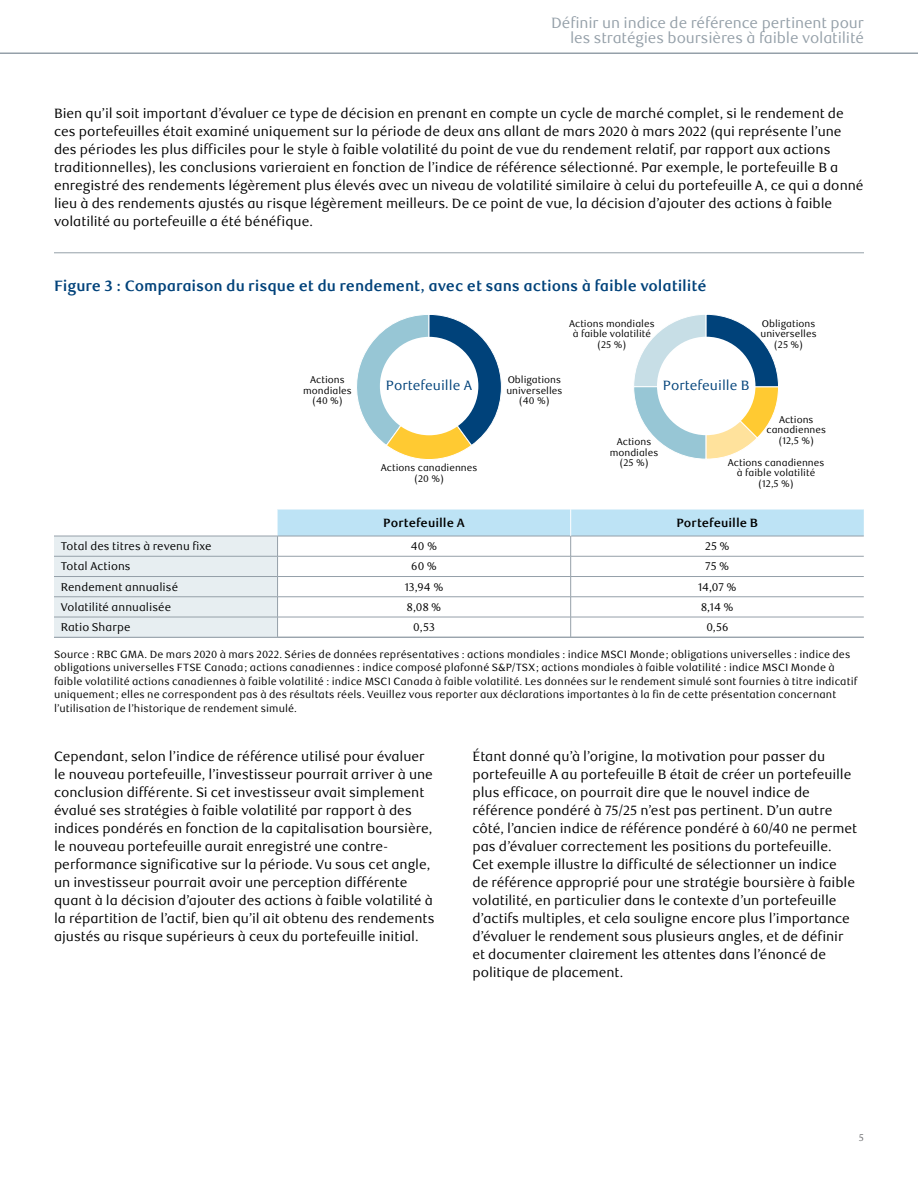
<style>
.page{position:relative;width:918px;height:1188px;background:#fff}
.page>*{position:absolute;margin:0;border:0;box-sizing:border-box;transform-origin:0 0}
.t1{font:15px/15px "RBC Text";letter-spacing:-.01em;color:#95a0a9;text-align:right}
.H3_Chart_Table_Title{font:700 15px "RBC Text";letter-spacing:-.005em;color:#00427a}
.P_Body{font:13.5px/18px "RBC Text";color:#000}
.t2{font:13.5px "RBC Text";color:#00427a}
.T_Table_Row_Column_H{font:700 12px "RBC Text";color:#000}
.T_Chart_Table_Text{font:11.25px "RBC Text";letter-spacing:.005em;color:#000}
.P_Chart_Footnotes_KL{font:10.5px/13.5px "RBC Text";letter-spacing:.01em;color:#000}
.t3{font:9.75px/10.5px "RBC Text";color:#000;text-align:center}
.t4{font:9.75px "RBC Text";color:#6d6e71}
</style>
<div class="page">
<hr style="left:0;top:52px;width:918px;height:2px;background:#95a0a9">
<hr style="left:54px;top:252px;width:810px;height:1px;background:#95a0a9">
<svg style="left:357px;top:314px;width:145px;height:146px"></svg>
<div style="left:381px;top:338px;width:96px;height:96px;background:#fff;border-radius:50%"></div>
<div style="left:380px;top:337px;width:98px;height:98px;border:2px solid #fff;border-radius:50%"></div>
<svg style="left:634px;top:314px;width:145px;height:145px"></svg>
<div style="left:658px;top:338px;width:97px;height:96px;background:#fff;border-radius:50%"></div>
<div style="left:657px;top:337px;width:98px;height:98px;border:2px solid #fff;border-radius:50%"></div>
<hr style="left:54px;top:637px;width:224px;height:1px;background:#95a0a9">
<hr style="left:278px;top:637px;width:293px;height:1px;background:#95a0a9">
<hr style="left:571px;top:637px;width:293px;height:1px;background:#95a0a9">
<svg style="left:54px;top:509px;width:810px;height:128px"></svg>
<p class="t1" style="left:551px;top:15px;width:314px">Définir un indice de référence pertinent pour les stratégies boursières à faible volatilité</p>
<p class="P_Body" style="left:54px;top:104px;width:811px">Bien qu’il soit important d’évaluer ce type de décision en prenant en compte un cycle de marché complet, si le rendement de ces portefeuilles était examiné uniquement sur la période de deux ans allant de mars 2020 à mars 2022 (qui représente l’une des périodes les plus difficiles pour le style à faible volatilité du point de vue du rendement relatif, par rapport aux actions traditionnelles), les conclusions varieraient en fonction de l’indice de référence sélectionné. Par exemple, le portefeuille B a enregistré des rendements légèrement plus élevés avec un niveau de volatilité similaire à celui du portefeuille A, ce qui a donné lieu à des rendements ajustés au risque légèrement meilleurs. De ce point de vue, la décision d’ajouter des actions à faible volatilité au portefeuille a été bénéfique.</p>
<h3 class="H3_Chart_Table_Title" style="left:54px;top:277px;width:654px">Figure 3 : Comparaison du risque et du rendement, avec et sans actions à faible volatilité</h3>
<p class="t3" style="left:303px;top:375px;width:50px">Actions mondiales (40 %)</p>
<p class="t3" style="left:569px;top:318px;width:87px">Actions mondiales à faible volatilité (25 %)</p>
<p class="t3" style="left:506px;top:375px;width:58px">Obligations universelles (40 %)</p>
<p class="t2" style="left:386px;top:377px;width:88px">Portefeuille A</p>
<p class="t2" style="left:663px;top:377px;width:88px">Portefeuille B</p>
<p class="t3" style="left:761px;top:318px;width:58px">Obligations universelles (25 %)</p>
<p class="t3" style="left:381px;top:463px;width:98px">Actions canadiennes (20 %)</p>
<p class="t3" style="left:610px;top:437px;width:50px">Actions mondiales (25 %)</p>
<p class="t3" style="left:767px;top:414px;width:61px">Actions canadiennes (12,5 %)</p>
<p class="t3" style="left:728px;top:457px;width:98px">Actions canadiennes à faible volatilité (12,5 %)</p>
<p class="T_Table_Row_Column_H" style="left:383px;top:516px;width:83px">Portefeuille A</p>
<p class="T_Table_Row_Column_H" style="left:676px;top:516px;width:83px">Portefeuille B</p>
<p class="T_Chart_Table_Text" style="left:61px;top:540px;width:153px">Total des titres à revenu fixe</p>
<p class="T_Chart_Table_Text" style="left:411px;top:540px;width:28px">40 %</p>
<p class="T_Chart_Table_Text" style="left:705px;top:540px;width:26px">25 %</p>
<p class="T_Chart_Table_Text" style="left:61px;top:560px;width:71px">Total Actions</p>
<p class="T_Chart_Table_Text" style="left:411px;top:560px;width:27px">60 %</p>
<p class="T_Chart_Table_Text" style="left:705px;top:560px;width:26px">75 %</p>
<p class="T_Chart_Table_Text" style="left:61px;top:580px;width:119px">Rendement annualisé</p>
<p class="T_Chart_Table_Text" style="left:405px;top:580px;width:40px">13,94 %</p>
<p class="T_Chart_Table_Text" style="left:698px;top:580px;width:40px">14,07 %</p>
<p class="T_Chart_Table_Text" style="left:61px;top:600px;width:112px">Volatilité annualisée</p>
<p class="T_Chart_Table_Text" style="left:407px;top:600px;width:36px">8,08 %</p>
<p class="T_Chart_Table_Text" style="left:701px;top:600px;width:34px">8,14 %</p>
<p class="T_Chart_Table_Text" style="left:61px;top:621px;width:71px">Ratio Sharpe</p>
<p class="T_Chart_Table_Text" style="left:413px;top:621px;width:23px">0,53</p>
<p class="T_Chart_Table_Text" style="left:706px;top:621px;width:24px">0,56</p>
<p class="P_Chart_Footnotes_KL" style="left:54px;top:648px;width:805px">Source : RBC GMA. De mars 2020 à mars 2022. Séries de données représentatives : actions mondiales : indice MSCI Monde; obligations universelles : indice des obligations universelles FTSE Canada; actions canadiennes : indice composé plafonné S&amp;P/TSX; actions mondiales à faible volatilité : indice MSCI Monde à faible volatilité actions canadiennes à faible volatilité : indice MSCI Canada à faible volatilité. Les données sur le rendement simulé sont fournies à titre indicatif uniquement; elles ne correspondent pas à des résultats réels. Veuillez vous reporter aux déclarations importantes à la fin de cette présentation concernant l’utilisation de l’historique de rendement simulé.</p>
<p class="P_Body" style="left:54px;top:748px;width:382px">Cependant, selon l’indice de référence utilisé pour évaluer le nouveau portefeuille, l’investisseur pourrait arriver à une conclusion différente. Si cet investisseur avait simplement évalué ses stratégies à faible volatilité par rapport à des indices pondérés en fonction de la capitalisation boursière, le nouveau portefeuille aurait enregistré une contre&shy;performance significative sur la période. Vu sous cet angle, un investisseur pourrait avoir une perception différente quant à la décision d’ajouter des actions à faible volatilité à la répartition de l’actif, bien qu’il ait obtenu des rendements ajustés au risque supérieurs à ceux du portefeuille initial.</p>
<p class="P_Body" style="left:472px;top:748px;width:386px">Étant donné qu’à l’origine, la motivation pour passer du portefeuille A au portefeuille B était de créer un portefeuille plus efficace, on pourrait dire que le nouvel indice de référence pondéré à 75/25 n’est pas pertinent. D’un autre côté, l’ancien indice de référence pondéré à 60/40 ne permet pas d’évaluer correctement les positions du portefeuille.<br>Cet exemple illustre la difficulté de sélectionner un indice<br>de référence approprié pour une stratégie boursière à faible volatilité, en particulier dans le contexte d’un portefeuille d’actifs multiples, et cela souligne encore plus l’importance d’évaluer le rendement sous plusieurs angles, et de définir et documenter clairement les attentes dans l’énoncé de politique de placement.</p>
<p class="t4" style="left:859px;top:1132px;width:7px">5</p>
</div>
